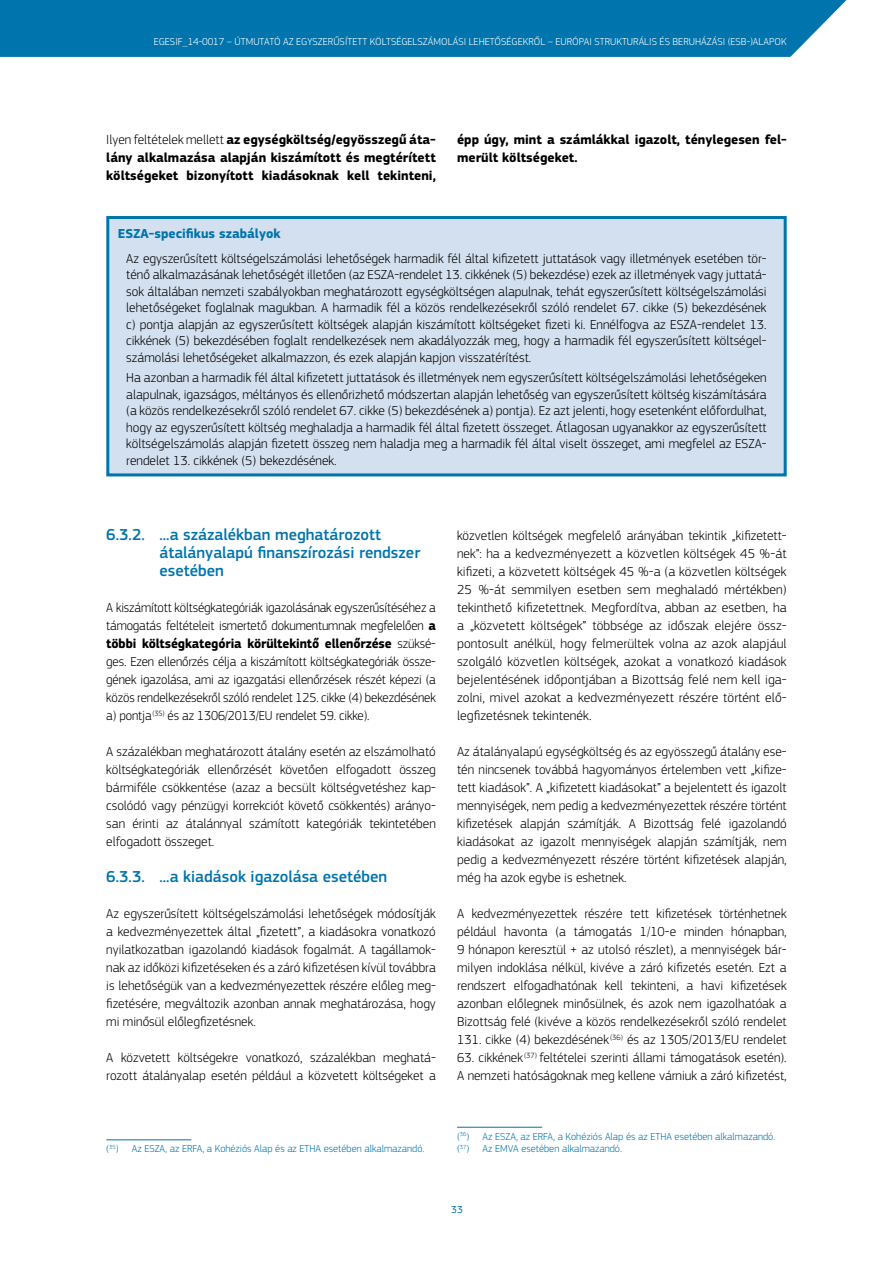
<style>
.page{position:relative;width:893px;height:1263px;background:#fff}
.page>*{position:absolute;margin:0;border:0;box-sizing:border-box;transform-origin:0 0}
.t1{font:500 16.5px/18px "EC Square Sans Pro";color:#0074ac}
.t2{font:300 13.5px/18px "EC Square Sans Pro";color:#000;text-align:justify}
.t3{font:700 13.5px/18px "EC Square Sans Pro";color:#000;text-align:justify}
.t4{font:700 13.5px "EC Square Sans Pro";color:#0074ac}
.t5{font:300 10.5px/12.6px "EC Square Sans Pro";color:#0074ac}
.t6{font:300 10.5px "EC Square Sans Pro";letter-spacing:.005em;color:#fff}
.t7{font:10.5px "EC Square Sans Pro";color:#0074ac}
.s1{font-weight:300}
.s2{font-weight:700}
</style>
<div class="page">
<div style="left:0;top:0;width:847px;height:57px;background:#0074ac"></div>
<div style="left:108px;top:218px;width:677px;height:257px;background:#d3e0ef"></div>
<div style="left:106px;top:216px;width:681px;height:260px;border:3px solid #0074ac"></div>
<hr style="left:106px;top:1139px;width:85px;height:1px;background:#0074ac">
<hr style="left:457px;top:1127px;width:85px;height:1px;background:#0074ac">
<p class="t6" style="left:154px;top:35px;width:634px">EGESIF_14-0017 – ÚTMUTATÓ AZ EGYSZERŰSÍTETT KÖLTSÉGELSZÁMOLÁSI LEHETŐSÉGEKRŐL – EURÓPAI STRUKTURÁLIS ÉS BERUHÁZÁSI (ESB-)ALAPOK</p>
<p class="t3" style="left:106px;top:131px;width:331px"><span class="s1">Ilyen feltételek mellett</span> az egységköltség/egyösszegű áta&shy;lány alkalmazása alapján kiszámított és megtérített költségeket bizonyított kiadásoknak kell tekinteni,</p>
<p class="t3" style="left:457px;top:131px;width:331px">épp úgy, mint a számlákkal igazolt, ténylegesen fel&shy;merült költségeket.</p>
<p class="t4" style="left:118px;top:225px;width:164px">ESZA-specifikus szabályok</p>
<p class="t2" style="left:126px;top:250px;width:642px;line-height:16.5px">Az egyszerűsített költségelszámolási lehetőségek harmadik fél által kifizetett juttatások vagy illetmények esetében tör&shy;ténő alkalmazásának lehetőségét illetően (az ESZA-rendelet 13. cikkének (5) bekezdése) ezek az illetmények vagy juttatá&shy;sok általában nemzeti szabályokban meghatározott egységköltségen alapulnak, tehát egyszerűsített költségelszámolási lehetőségeket foglalnak magukban. A harmadik fél a közös rendelkezésekről szóló rendelet 67. cikke (5) bekezdésének c) pontja alapján az egyszerűsített költségek alapján kiszámított költségeket fizeti ki. Ennélfogva az ESZA-rendelet 13. cikkének (5) bekezdésében foglalt rendelkezések nem akadályozzák meg, hogy a harmadik fél egyszerűsített költségel&shy;számolási lehetőségeket alkalmazzon, és ezek alapján kapjon visszatérítést.</p>
<p class="t2" style="left:126px;top:370px;width:642px;line-height:16.5px">Ha azonban a harmadik fél által kifizetett juttatások és illetmények nem egyszerűsített költségelszámolási lehetőségeken alapulnak, igazságos, méltányos és ellenőrizhető módszertan alapján lehetőség van egyszerűsített költség kiszámítására (a közös rendelkezésekről szóló rendelet 67. cikke (5) bekezdésének a) pontja). Ez azt jelenti, hogy esetenként előfordulhat, hogy az egyszerűsített költség meghaladja a harmadik fél által fizetett összeget. Átlagosan ugyanakkor az egyszerűsített költségelszámolás alapján fizetett összeg nem haladja meg a harmadik fél által viselt összeget, ami megfelel az ESZA&shy;rendelet 13. cikkének (5) bekezdésének.</p>
<p class="t1" style="left:159px;top:526px;width:262px;text-indent:-53px">6.3.2. ...a százalékban meghatározott átalányalapú finanszírozási rendszer esetében</p>
<p class="t2" style="left:106px;top:598px;width:331px">A kiszámított költségkategóriák igazolásának egyszerűsítéséhez a támogatás feltételeit ismertető dokumentumnak megfelelően <span class="s2">a többi költségkategória körültekintő ellenőrzése</span> szüksé&shy;ges. Ezen ellenőrzés célja a kiszámított költségkategóriák össze&shy;gének igazolása, ami az igazgatási ellenőrzések részét képezi (a közös rendelkezésekről szóló rendelet 125. cikke (4) bekezdésének a) pontja<sup>(35)</sup> és az 1306/2013/EU rendelet 59. cikke).</p>
<p class="t2" style="left:106px;top:742px;width:331px">A százalékban meghatározott átalány esetén az elszámolható költségkategóriák ellenőrzését követően elfogadott összeg bármiféle csökkentése (azaz a becsült költségvetéshez kap&shy;csolódó vagy pénzügyi korrekciót követő csökkentés) arányo&shy;san érinti az átalánnyal számított kategóriák tekintetében elfogadott összeget.</p>
<p class="t1" style="left:106px;top:868px;width:282px">6.3.3. ...a kiadások igazolása esetében</p>
<p class="t2" style="left:106px;top:904px;width:331px">Az egyszerűsített költségelszámolási lehetőségek módosítják a kedvezményezettek által „fizetett”, a kiadásokra vonatkozó nyilatkozatban igazolandó kiadások fogalmát. A tagállamok&shy;nak az időközi kifizetéseken és a záró kifizetésen kívül továbbra is lehetőségük van a kedvezményezettek részére előleg meg&shy;fizetésére, megváltozik azonban annak meghatározása, hogy mi minősül előlegfizetésnek.</p>
<p class="t2" style="left:106px;top:1048px;width:331px">A közvetett költségekre vonatkozó, százalékban meghatá&shy;rozott átalányalap esetén például a közvetett költségeket a</p>
<p class="t5" style="left:106px;top:1142px;width:320px">(<sup>35</sup>) Az ESZA, az ERFA, a Kohéziós Alap és az ETHA esetében alkalmazandó.</p>
<p class="t2" style="left:457px;top:526px;width:331px">közvetlen költségek megfelelő arányában tekintik „kifizetett&shy;nek”: ha a kedvezményezett a közvetlen költségek 45 %-át kifizeti, a közvetett költségek 45 %-a (a közvetlen költségek 25 %-át semmilyen esetben sem meghaladó mértékben) tekinthető kifizetettnek. Megfordítva, abban az esetben, ha a „közvetett költségek” többsége az időszak elejére össz&shy;pontosult anélkül, hogy felmerültek volna az azok alapjául szolgáló közvetlen költségek, azokat a vonatkozó kiadások bejelentésének időpontjában a Bizottság felé nem kell iga&shy;zolni, mivel azokat a kedvezményezett részére történt elő&shy;legfizetésnek tekintenék.</p>
<p class="t2" style="left:457px;top:742px;width:331px">Az átalányalapú egységköltség és az egyösszegű átalány ese&shy;tén nincsenek továbbá hagyományos értelemben vett „kifize&shy;tett kiadások”. A „kifizetett kiadásokat” a bejelentett és igazolt mennyiségek, nem pedig a kedvezményezettek részére történt kifizetések alapján számítják. A Bizottság felé igazolandó kiadásokat az igazolt mennyiségek alapján számítják, nem pedig a kedvezményezett részére történt kifizetések alapján, még ha azok egybe is eshetnek.</p>
<p class="t2" style="left:457px;top:904px;width:331px">A kedvezményezettek részére tett kifizetések történhetnek például havonta (a támogatás 1/10-e minden hónapban, 9 hónapon keresztül + az utolsó részlet), a mennyiségek bár&shy;milyen indoklása nélkül, kivéve a záró kifizetés esetén. Ezt a rendszert elfogadhatónak kell tekinteni, a havi kifizetések azonban előlegnek minősülnek, és azok nem igazolhatóak a Bizottság felé (kivéve a közös rendelkezésekről szóló rendelet 131. cikke (4) bekezdésének<sup>(36)</sup> és az 1305/2013/EU rendelet</p>
<p class="t2" style="left:457px;top:1048px;width:331px">63. cikkének<sup>(37)</sup> feltételei szerinti állami támogatások esetén).<br>A nemzeti hatóságoknak meg kellene várniuk a záró kifizetést,</p>
<p class="t5" style="left:457px;top:1130px;width:320px">(<sup>36</sup>) Az ESZA, az ERFA, a Kohéziós Alap és az ETHA esetében alkalmazandó. (<sup>37</sup>) Az EMVA esetében alkalmazandó.</p>
<p class="t7" style="left:451px;top:1203px;width:13px">33</p>
</div>
